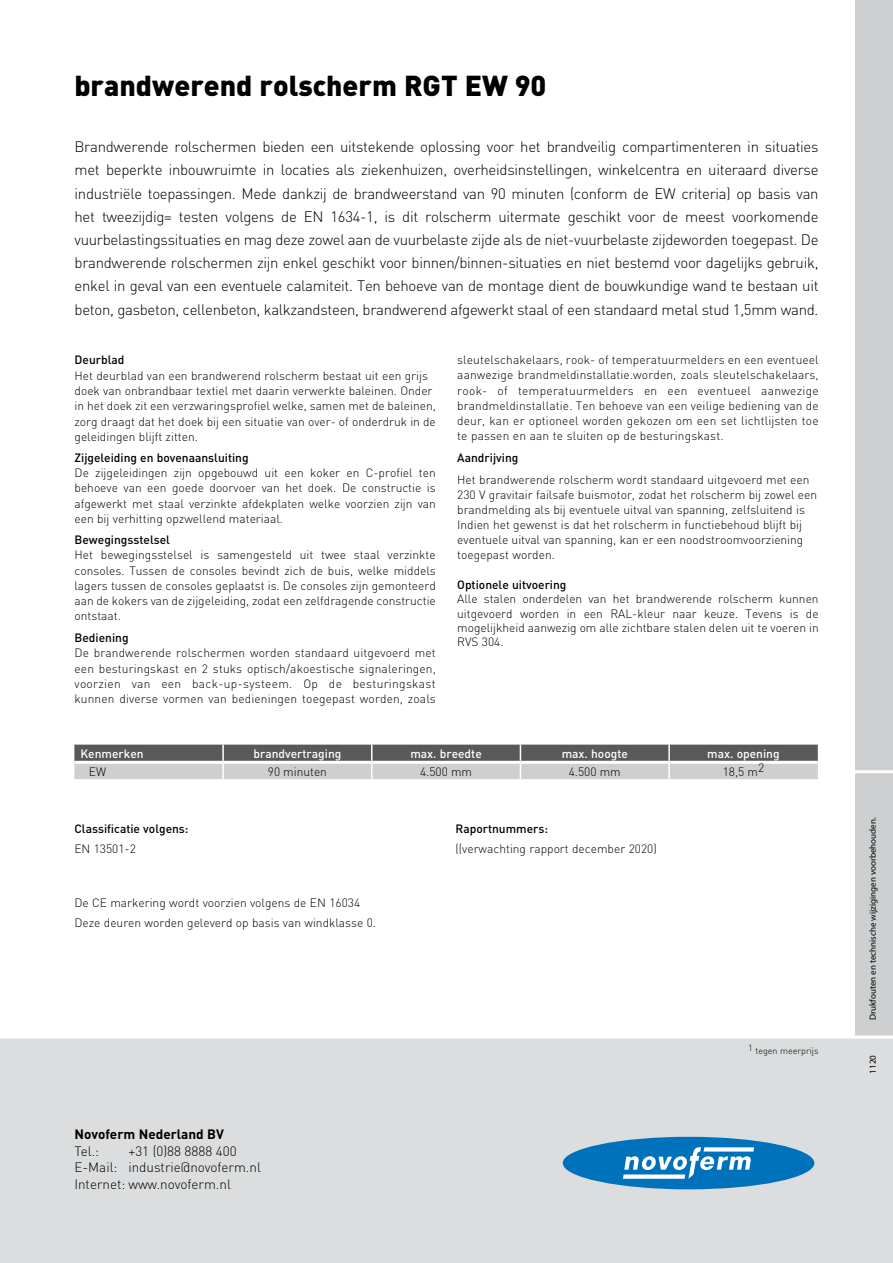
<style>
.page{position:relative;width:893px;height:1263px;background:#fff}
.page>*{position:absolute;margin:0;border:0;box-sizing:border-box;transform-origin:0 0}
.t1{font:900 28.5px "DIN";color:#000}
.t2{font:300 15px/23.2px "DIN";letter-spacing:-.02em;color:#000;text-align:justify}
.t3{font:300 13.5px/16.5px "DIN";color:#000}
.t4{font:700 13.5px "DIN";color:#000}
.t5{font:300 12px/15.3px "DIN";color:#000;text-align:justify}
.t6{font:500 12px "DIN";color:#000}
.t7{font:500 12px "DIN";color:#fff}
.t8{font:9px "Myriad Pro";color:#000}
.t9{font:300 9px "DIN";color:#000}
</style>
<div class="page">
<div style="left:855px;top:0;width:38px;height:1118px;background:#cdcfd0"></div>
<div style="left:0;top:1035px;width:893px;height:228px;background:#dcddde"></div>
<div style="left:563px;top:1137px;width:251px;height:52px;background:#0072bc;border-radius:50%"></div>
<svg style="left:623px;top:1147px;width:131px;height:32px"></svg>
<hr style="left:832px;top:770px;width:61px;height:3px;background:#fff">
<svg style="left:74px;top:745px;width:744px;height:35px;background:#959798"></svg>
<hr style="left:74px;top:761px;width:149px;height:3px;background:#fff">
<hr style="left:223px;top:761px;width:149px;height:3px;background:#fff">
<hr style="left:372px;top:761px;width:148px;height:3px;background:#fff">
<hr style="left:520px;top:761px;width:149px;height:3px;background:#fff">
<hr style="left:669px;top:761px;width:149px;height:3px;background:#fff">
<h1 class="t1" style="left:74px;top:67px;width:474px">brandwerend rolscherm RGT EW 90</h1>
<p class="t2" style="left:75px;top:135px;width:746px">Brandwerende rolschermen bieden een uitstekende oplossing voor het brandveilig compartimenteren in situaties met beperkte inbouwruimte in locaties als ziekenhuizen, overheidsinstellingen, winkelcentra en uiteraard diverse industriële toepassingen. Mede dankzij de brandweerstand van 90 minuten (conform de EW criteria) op basis van het tweezijdig= testen volgens de EN 1634-1, is dit rolscherm uitermate geschikt voor de meest voorkomende vuurbelastingssituaties en mag deze zowel aan de vuurbelaste zijde als de niet-vuurbelaste zijdeworden toegepast. De brandwerende rolschermen zijn enkel geschikt voor binnen/binnen-situaties en niet bestemd voor dagelijks gebruik, enkel in geval van een eventuele calamiteit. Ten behoeve van de montage dient de bouwkundige wand te bestaan uit beton, gasbeton, cellenbeton, kalkzandsteen, brandwerend afgewerkt staal of een standaard metal stud 1,5mm wand.</p>
<p class="t6" style="left:75px;top:352px;width:51px">Deurblad</p>
<p class="t5" style="left:75px;top:368px;width:363px;text-align:left">Het deurblad van een brandwerend rolscherm bestaat uit een grijs doek van onbrandbaar textiel met daarin verwerkte baleinen. Onder in het doek zit een verzwaringsprofiel welke, samen met de baleinen, zorg draagt dat het doek bij een situatie van over- of onderdruk in de geleidingen blijft zitten.</p>
<p class="t6" style="left:75px;top:450px;width:176px">Zijgeleiding en bovenaansluiting</p>
<p class="t5" style="left:75px;top:465px;width:363px">De zijgeleidingen zijn opgebouwd uit een koker en C-profiel ten behoeve van een goede doorvoer van het doek. De constructie is afgewerkt met staal verzinkte afdekplaten welke voorzien zijn van een bij verhitting opzwellend materiaal.</p>
<p class="t6" style="left:75px;top:532px;width:97px">Bewegingsstelsel</p>
<p class="t5" style="left:75px;top:547px;width:363px">Het bewegingsstelsel is samengesteld uit twee staal verzinkte consoles. Tussen de consoles bevindt zich de buis, welke middels lagers tussen de consoles geplaatst is. De consoles zijn gemonteerd aan de kokers van de zijgeleiding, zodat een zelfdragende constructie ontstaat.</p>
<p class="t6" style="left:75px;top:630px;width:56px">Bediening</p>
<p class="t5" style="left:75px;top:645px;width:363px">De brandwerende rolschermen worden standaard uitgevoerd met een besturingskast en 2 stuks optisch/akoestische signaleringen, voorzien van een back-up-systeem. Op de besturingskast kunnen diverse vormen van bedieningen toegepast worden, zoals</p>
<p class="t5" style="left:457px;top:352px;width:363px">sleutelschakelaars, rook- of temperatuurmelders en een eventueel aanwezige brandmeldinstallatie.worden, zoals sleutelschakelaars, rook- of temperatuurmelders en een eventueel aanwezige brandmeldinstallatie. Ten behoeve van een veilige bediening van de deur, kan er optioneel worden gekozen om een set lichtlijsten toe te passen en aan te sluiten op de besturingskast.</p>
<p class="t6" style="left:457px;top:450px;width:63px">Aandrijving</p>
<p class="t5" style="left:457px;top:472px;width:361px;text-align:left">Het brandwerende rolscherm wordt standaard uitgevoerd met een 230 V gravitair failsafe buismotor, zodat het rolscherm bij zowel een brandmelding als bij eventuele uitval van spanning, zelfsluitend is Indien het gewenst is dat het rolscherm in functiebehoud blijft bij eventuele uitval van spanning, kan er een noodstroomvoorziening toegepast worden.</p>
<p class="t6" style="left:457px;top:576px;width:111px">Optionele uitvoering</p>
<p class="t5" style="left:457px;top:591px;width:363px;line-height:14.4px">Alle stalen onderdelen van het brandwerende rolscherm kunnen uitgevoerd worden in een RAL-kleur naar keuze. Tevens is de mogelijkheid aanwezig om alle zichtbare stalen delen uit te voeren in RVS 304.</p>
<p class="t7" style="left:80px;top:746px;width:65px">Kenmerken</p>
<p class="t7" style="left:253px;top:746px;width:89px">brandvertraging</p>
<p class="t7" style="left:410px;top:746px;width:73px">max. breedte</p>
<p class="t7" style="left:562px;top:746px;width:68px">max. hoogte</p>
<p class="t7" style="left:707px;top:746px;width:74px">max. opening</p>
<p class="t5" style="left:89px;top:763px;width:19px">EW</p>
<p class="t5" style="left:268px;top:763px;width:61px">90 minuten</p>
<p class="t5" style="left:420px;top:763px;width:53px">4.500 mm</p>
<p class="t5" style="left:569px;top:763px;width:53px">4.500 mm</p>
<p class="t5" style="left:723px;top:763px;width:43px">18,5 m2</p>
<p class="t6" style="left:74px;top:821px;width:116px">Classificatie volgens:</p>
<p class="t5" style="left:74px;top:841px;width:63px">EN 13501-2</p>
<p class="t5" style="left:74px;top:892px;width:303px;line-height:20.5px">De CE markering wordt voorzien volgens de EN 16034<br>Deze deuren worden geleverd op basis van windklasse 0.</p>
<p class="t4" style="left:74px;top:1125px;width:151px">Novoferm Nederland BV</p>
<p class="t3" style="left:74px;top:1143px;width:26px">Tel.:</p>
<p class="t3" style="left:74px;top:1143px;width:188px;text-indent:54px">+31 (0)88 8888 400<br>E-Mail: industrie@novoferm.nl<br>Internet: www.novoferm.nl</p>
<p class="t6" style="left:455px;top:821px;width:94px">Raportnummers:</p>
<p class="t5" style="left:455px;top:841px;width:203px">((verwachting rapport december 2020)</p>
<p class="t9" style="left:748px;top:1045px;width:72px">1 tegen meerprijs</p>
<p class="t8" style="left:867px;top:1020px;width:204px;rotate:-90deg">Drukfouten en technische wijzigingen voorbehouden.</p>
<p class="t8" style="left:867px;top:1074px;width:20px;rotate:-90deg">1120</p>
</div>
